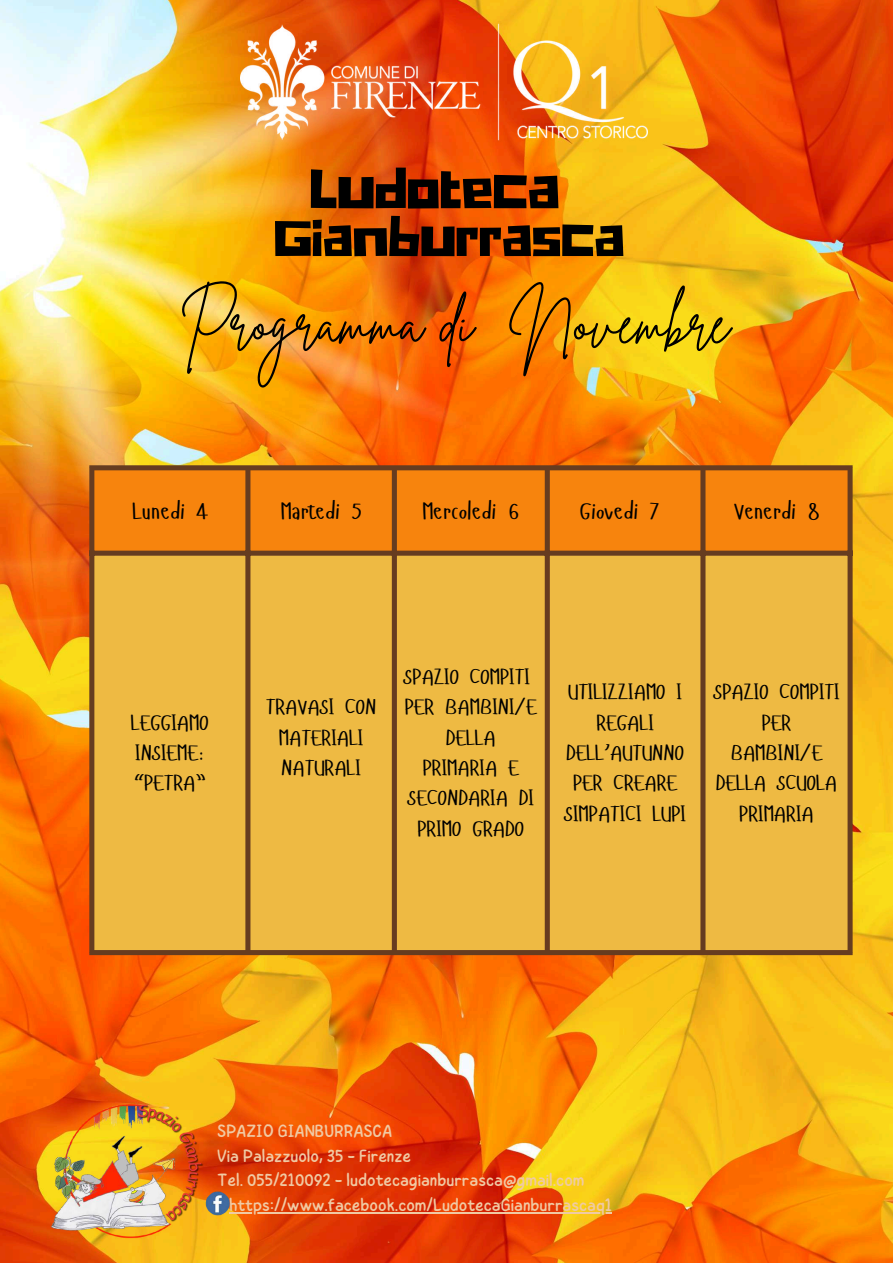
<style>
.page{position:relative;width:893px;height:1263px;background:#fff}
.page>*{position:absolute;margin:0;border:0;box-sizing:border-box;transform-origin:0 0}
.t1{font:58.12px "Brittany Signature";color:#000}
.t2{font:55.2px "Hitchcut";color:#000}
.t3{font:52.2px "Hitchcut";color:#000}
.t4{font:23.25px "Hangyaboly";color:#000}
.t5{font:21.75px/30.4px "Hangyaboly";color:#000;text-align:center}
.t6{font:17.77px "Childos Arabic";color:#f0caa4}
</style>
<div class="page">
<img style="left:0;top:0;width:893px;height:1263px">
<img style="left:43px;top:1104px;width:161px;height:137px">
<hr style="left:229px;top:1212px;width:383px;height:2px;background:#f0caa4">
<img style="left:204px;top:1188px;width:26px;height:27px">
<div style="left:94px;top:470px;width:753px;height:81px;background:#f7840d"></div>
<div style="left:94px;top:556px;width:753px;height:394px;background:#eeba43"></div>
<div style="left:89px;top:470px;width:5px;height:480px;background:#663c20"></div>
<div style="left:245px;top:470px;width:5px;height:480px;background:#663c20"></div>
<div style="left:392px;top:470px;width:5px;height:480px;background:#663c20"></div>
<div style="left:545px;top:470px;width:5px;height:480px;background:#663c20"></div>
<div style="left:700px;top:470px;width:5px;height:480px;background:#663c20"></div>
<div style="left:847px;top:470px;width:5px;height:480px;background:#663c20"></div>
<div style="left:89px;top:465px;width:763px;height:5px;background:#663c20"></div>
<div style="left:89px;top:551px;width:763px;height:5px;background:#663c20"></div>
<div style="left:89px;top:950px;width:763px;height:5px;background:#663c20"></div>
<img style="left:241px;top:22px;width:406px;height:121px">
<h2 class="t2" style="left:310px;top:152px;width:251px">Ludoteca</h2>
<h3 class="t3" style="left:274px;top:203px;width:352px">Gianburrasca</h3>
<h1 class="t1" style="left:179px;top:285px;width:552px">Programma di Novembre</h1>
<p class="t4" style="left:132px;top:496px;width:76px">Lunedi 4</p>
<p class="t4" style="left:281px;top:496px;width:82px">Martedi 5</p>
<p class="t4" style="left:422px;top:496px;width:98px">Mercoledi 6</p>
<p class="t4" style="left:580px;top:496px;width:81px">Giovedi 7</p>
<p class="t4" style="left:734px;top:496px;width:87px">Venerdi 8</p>
<p class="t5" style="left:131px;top:706px;width:79px;text-align:left">LEGGIAMO<br>INSIEME: “PETRA”</p>
<p class="t5" style="left:266px;top:691px;width:112px">TRAVASI CON<br>MATERIALI<br>NATURALI</p>
<p class="t5" style="left:404px;top:661px;width:135px">SPAZIO COMPITI<br>PER BAMBINI/E<br>DELLA<br>PRIMARIA E<br>SECONDARIA DI<br>PRIMO GRADO</p>
<p class="t5" style="left:564px;top:676px;width:123px">UTILIZZIAMO I<br>REGALI<br>DELL’AUTUNNO<br>PER CREARE<br>SIMPATICI LUPI</p>
<p class="t5" style="left:713px;top:676px;width:128px">SPAZIO COMPITI<br>PER<br>BAMBINI/E<br>DELLA SCUOLA<br>PRIMARIA</p>
<p class="t6" style="left:217px;top:1118px;width:177px">SPAZIO GIANBURRASCA</p>
<p class="t6" style="left:217px;top:1143px;width:195px">Via Palazzuolo, 35 - Firenze</p>
<p class="t6" style="left:217px;top:1168px;width:369px">Tel. 055/210092 - ludotecagianburrasca@gmail.com</p>
<p class="t6" style="left:229px;top:1192px;width:384px">https://www.facebook.com/LudotecaGianburrascaq1</p>
</div>
